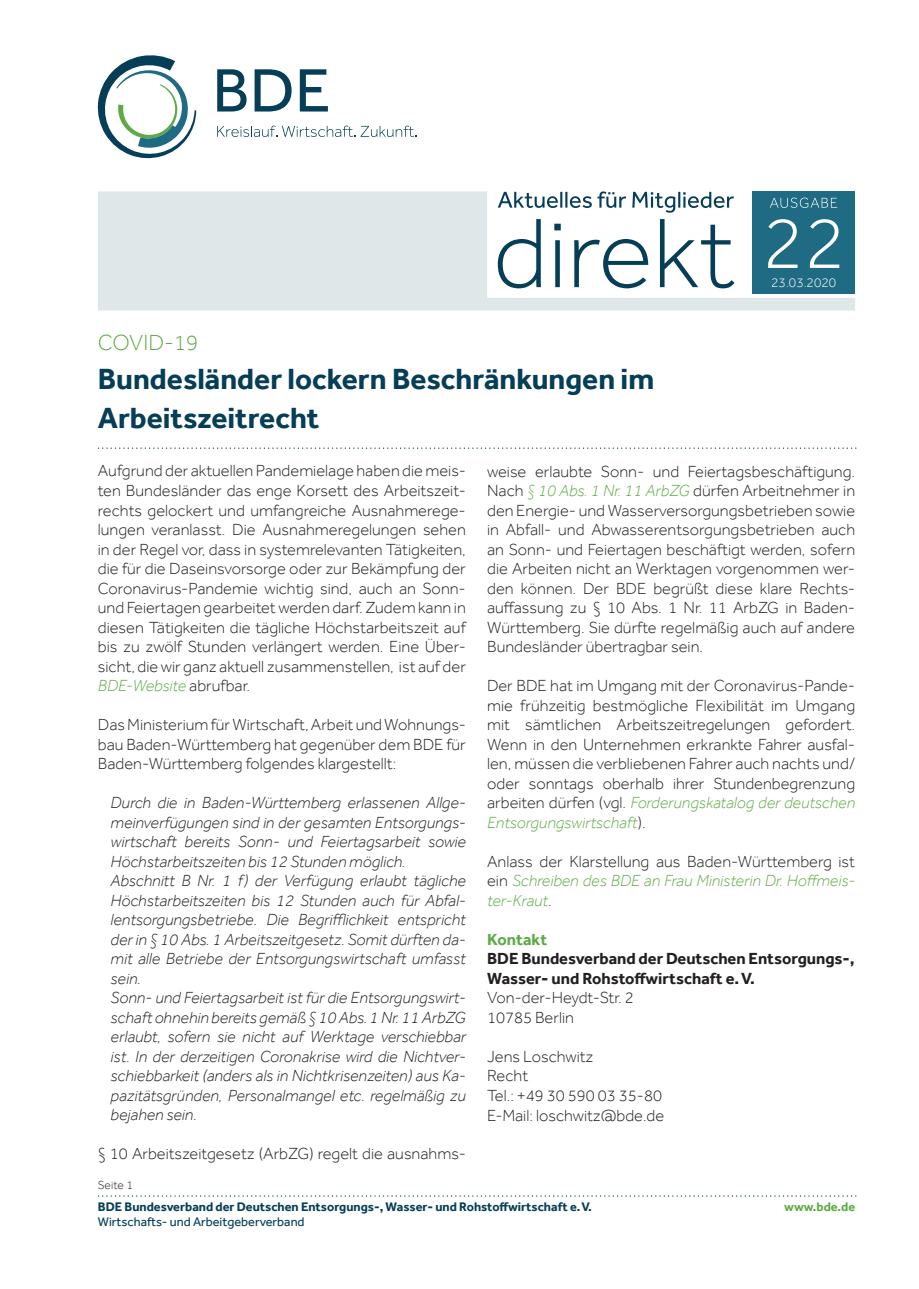
<style>
.page{position:relative;width:919px;height:1289px;background:#fff}
.page>*{position:absolute;margin:0;border:0;box-sizing:border-box;transform-origin:0 0}
.t1{font:300 75.15px "Effra";color:#fff}
.t2{font:700 30px/39px "Effra";color:#053e56}
.t3{font:300 22.5px "Effra";color:#5faa47}
.t4{font:300 16.5px/19.5px "Effra";color:#231f20;text-align:justify}
.t5{font:italic 300 16.5px/19.5px "Effra";color:#231f20}
.t6{font:italic 300 16.5px/19.5px "Effra";color:#5faa47;text-align:justify}
.t7{font:700 16.5px/19.5px "Effra";letter-spacing:-.005em;color:#231f20}
.t8{font:700 16.5px "Effra";color:#5faa47}
.t9{font:300 13.5px "Effra";color:#fff}
.t10{font:700 12.75px "Effra";color:#053e56}
.t11{font:12.75px "Effra";color:#053e56}
.t12{font:700 12.75px "Effra";color:#5faa47}
.t13{font:300 12px "Effra";letter-spacing:.005em;color:#231f20}
.s1{font-style:italic;color:#5faa47}
.s2{font-style:normal;color:#231f20}
</style>
<div class="page">
<svg style="left:217px;top:126px;width:199px;height:11px"></svg>
<svg style="left:97px;top:55px;width:99px;height:104px"></svg>
<svg style="left:217px;top:69px;width:29px;height:42px"></svg>
<svg style="left:254px;top:69px;width:37px;height:42px"></svg>
<svg style="left:300px;top:69px;width:28px;height:42px"></svg>
<svg style="left:98px;top:191px;width:757px;height:119px;background:#c8d8dd"></svg>
<svg style="left:497px;top:191px;width:236px;height:22px"></svg>
<svg style="left:98px;top:1195px;width:758px;height:1px"></svg>
<svg style="left:769px;top:197px;width:68px;height:11px"></svg>
<svg style="left:497px;top:219px;width:237px;height:69px"></svg>
<svg style="left:98px;top:447px;width:758px;height:2px"></svg>
<h1 class="t1" style="left:762px;top:200px;width:84px">22</h1>
<h3 class="t3" style="left:98px;top:329px;width:102px">COVID-19</h3>
<h2 class="t2" style="left:98px;top:358px;width:558px">Bundesländer lockern Beschränkungen im<br>Arbeitszeitrecht</h2>
<p class="t9" style="left:771px;top:275px;width:66px">23.03.2020</p>
<p class="t4" style="left:98px;top:461px;width:369px">Aufgrund der aktuellen Pandemielage haben die meis&shy;ten Bundesländer das enge Korsett des Arbeitszeit&shy;rechts gelockert und umfangreiche Ausnahmerege&shy;lungen veranlasst. Die Ausnahmeregelungen sehen in der Regel vor, dass in systemrelevanten Tätigkeiten, die für die Daseinsvorsorge oder zur Bekämpfung der Coronavirus-Pandemie wichtig sind, auch an Sonn&shy;und Feiertagen gearbeitet werden darf. Zudem kann in diesen Tätigkeiten die tägliche Höchstarbeitszeit auf bis zu zwölf Stunden verlängert werden. Eine Über&shy;sicht, die wir ganz aktuell zusammenstellen, ist auf der <span class="s1">BDE-Website</span> abrufbar.</p>
<p class="t4" style="left:98px;top:714px;width:369px">Das Ministerium für Wirtschaft, Arbeit und Wohnungs&shy;bau Baden-Württemberg hat gegenüber dem BDE für Baden-Württemberg folgendes klargestellt:</p>
<p class="t5" style="left:111px;top:793px;width:357px">Durch die in Baden-Württemberg erlassenen Allge&shy;meinverfügungen sind in der gesamten Entsorgungs&shy;wirtschaft bereits Sonn- und Feiertagsarbeit sowie Höchstarbeitszeiten bis 12 Stunden möglich.<br>Abschnitt B Nr. 1 f) der Verfügung erlaubt tägliche Höchstarbeitszeiten bis 12 Stunden auch für Abfal&shy;lentsorgungsbetriebe. Die Begrifflichkeit entspricht der in § 10 Abs. 1 Arbeitszeitgesetz. Somit dürften da&shy;mit alle Betriebe der Entsorgungswirtschaft umfasst sein.<br>Sonn- und Feiertagsarbeit ist für die Entsorgungswirt&shy;schaft ohnehin bereits gemäß § 10 Abs. 1 Nr. 11 ArbZG erlaubt, sofern sie nicht auf Werktage verschiebbar ist. In der derzeitigen Coronakrise wird die Nichtver&shy;schiebbarkeit (anders als in Nichtkrisenzeiten) aus Ka&shy;pazitätsgründen, Personalmangel etc. regelmäßig zu bejahen sein.</p>
<p class="t4" style="left:98px;top:1144px;width:369px">§ 10 Arbeitszeitgesetz (ArbZG) regelt die ausnahms-</p>
<p class="t13" style="left:98px;top:1177px;width:37px">Seite 1</p>
<p class="t4" style="left:487px;top:461px;width:369px">weise erlaubte Sonn- und Feiertagsbeschäftigung.<br>Nach <span class="s1">§ 10 Abs. 1 Nr. 11 ArbZG</span> dürfen Arbeitnehmer in den Energie- und Wasserversorgungsbetrieben sowie in Abfall- und Abwasserentsorgungsbetrieben auch an Sonn- und Feiertagen beschäftigt werden, sofern die Arbeiten nicht an Werktagen vorgenommen wer&shy;den können. Der BDE begrüßt diese klare Rechts&shy;auffassung zu § 10 Abs. 1 Nr. 11 ArbZG in Baden-Württemberg. Sie dürfte regelmäßig auch auf andere Bundesländer übertragbar sein.</p>
<p class="t4" style="left:487px;top:676px;width:369px">Der BDE hat im Umgang mit der Coronavirus-Pande&shy;mie frühzeitig bestmögliche Flexibilität im Umgang mit sämtlichen Arbeitszeitregelungen gefordert.<br>Wenn in den Unternehmen erkrankte Fahrer ausfal&shy;len, müssen die verbliebenen Fahrer auch nachts und/ oder sonntags oberhalb ihrer Stundenbegrenzung arbeiten dürfen (vgl. <span class="s1">Forderungskatalog der deutschen Entsorgungswirtschaft</span>).</p>
<p class="t6" style="left:487px;top:851px;width:369px"><span class="s2">Anlass der Klarstellung aus Baden-Württemberg ist ein</span> Schreiben des BDE an Frau Ministerin Dr. Hoffmeis&shy;ter-Kraut<span class="s2">.</span></p>
<p class="t8" style="left:487px;top:929px;width:62px">Kontakt</p>
<p class="t7" style="left:487px;top:948px;width:369px">BDE Bundesverband der Deutschen Entsorgungs-,<br>Wasser- und Rohstoffwirtschaft e.V.</p>
<p class="t4" style="left:487px;top:988px;width:148px">Von-der-Heydt-Str. 2<br>10785 Berlin</p>
<p class="t4" style="left:487px;top:1046px;width:178px;text-align:left">Jens Loschwitz<br>Recht<br>Tel.: +49 30 590 03 35-80<br>E-Mail: loschwitz@bde.de</p>
<p class="t10" style="left:98px;top:1198px;width:495px">BDE Bundesverband der Deutschen Entsorgungs-, Wasser- und Rohstoffwirtschaft e.V.</p>
<p class="t11" style="left:98px;top:1213px;width:208px">Wirtschafts- und Arbeitgeberverband</p>
<p class="t12" style="left:784px;top:1198px;width:72px">www.bde.de</p>
</div>
